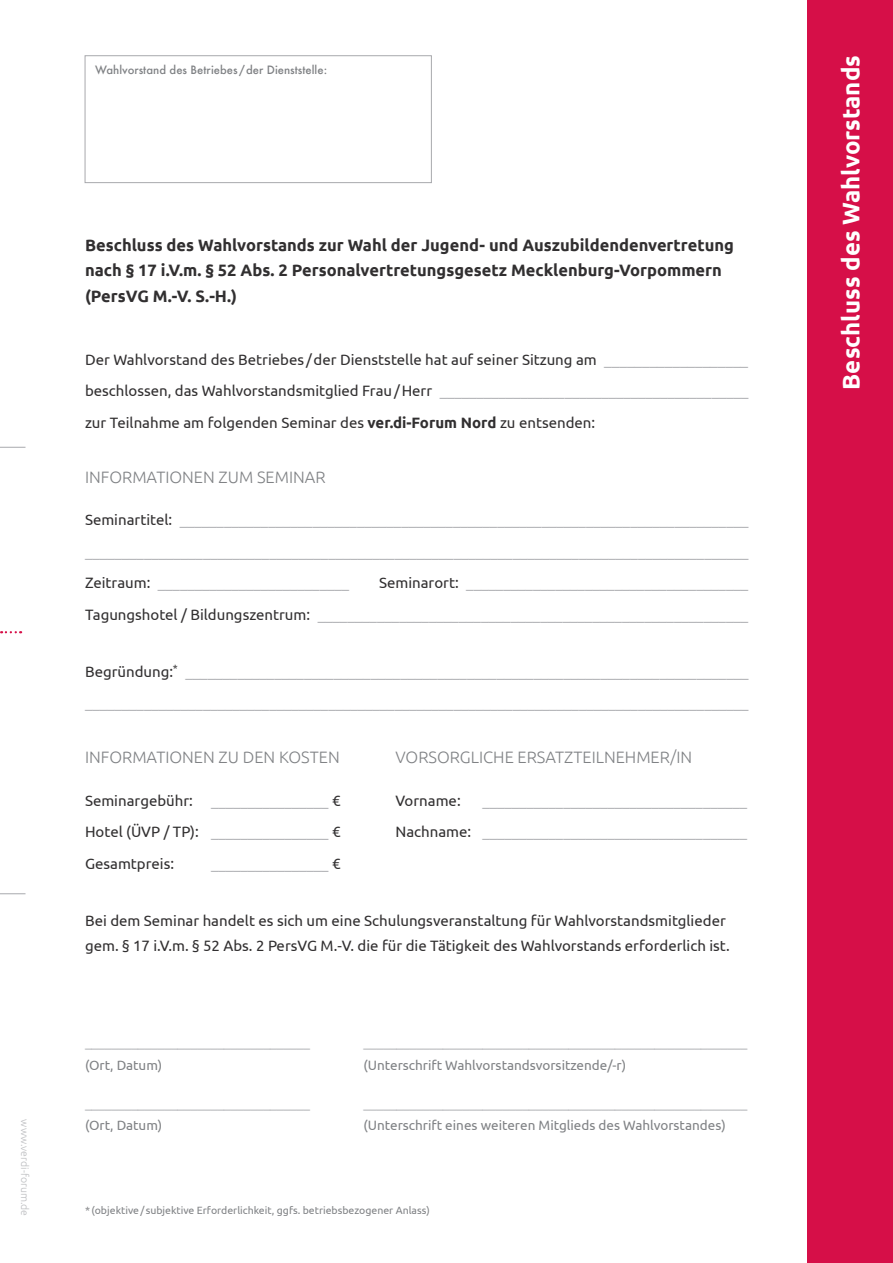
<style>
.page{position:relative;width:893px;height:1263px;background:#fff}
.page>*{position:absolute;margin:0;border:0;box-sizing:border-box;transform-origin:0 0}
.t1{font:700 24px "Ubuntu";color:#fff}
.Betreff{font:700 16.5px/25.5px "Ubuntu";color:#312f30}
.Themen-Überschrift{font:300 16.5px "Ubuntu";color:#808285}
.Fließtext{font:300 15px/31.5px "Ubuntu";color:#a8a9ad;text-align:right}
.Fließtext-2{font:15px/31.5px "Ubuntu";color:#312f30;text-align:justify}
.Unterschrift{font:300 13.5px/22.5px "Ubuntu";color:#a8a9ad}
.Absender{font:500 11.25px "Futura";color:#808285}
.Fließtext-3{font:10.5px "Ubuntu";color:#808285}
.t2{font:300 10.5px "Ubuntu";color:#bcbdc0}
.s1{font-weight:300;color:#a8a9ad}
.s2{font-weight:700}
.s3{font-weight:400;color:#312f30}
.s4{font-weight:400;color:#808285}
</style>
<div class="page">
<div style="left:808px;top:0;width:85px;height:1263px;background:#d60f48"></div>
<svg style="left:0;top:893px;width:26px;height:1px"></svg>
<svg style="left:0;top:447px;width:26px;height:1px"></svg>
<svg style="left:1px;top:631px;width:20px;height:2px"></svg>
<div style="left:85px;top:55px;width:347px;height:128px;background:#fff;border:1px solid #a8a9ad"></div>
<p class="Absender" style="left:95px;top:62px;width:233px">Wahlvorstand des Betriebes/der Dienststelle:</p>
<p class="Betreff" style="left:85px;top:232px;width:650px">Beschluss des Wahlvorstands zur Wahl der Jugend- und Auszubildendenvertretung nach § 17 i.V.m. § 52 Abs. 2 Personalvertretungsgesetz Mecklenburg-Vorpommern (PersVG M.-V. S.-H.)</p>
<p class="Fließtext-2" style="left:85px;top:343px;width:665px">Der Wahlvorstand des Betriebes /der Dienststelle hat auf seiner Sitzung am <span class="s1">___________________ </span>beschlossen, das Wahlvorstandsmitglied Frau/Herr <span class="s1">__________________________________________ </span>zur Teilnahme am folgenden Seminar des <span class="s2">ver.di-Forum Nord</span> zu entsenden:</p>
<p class="Themen-Überschrift" style="left:85px;top:467px;width:242px">INFORMATIONEN ZUM SEMINAR</p>
<p class="Fließtext" style="left:85px;top:504px;width:665px;text-align:justify"><span class="s3">Seminartitel:</span> _____________________________________________________________________________ __________________________________________________________________________________________ <span class="s3">Zeitraum:</span> __________________________</p>
<p class="Fließtext" style="left:85px;top:567px;width:665px"><span class="s3">Seminarort:</span> ______________________________________<br><span class="s3">Tagungshotel / Bildungszentrum:</span> __________________________________________________________</p>
<p class="Fließtext" style="left:85px;top:655px;width:665px;text-align:left"><span class="s3">Begründung:</span><sup>*</sup> ____________________________________________________________________________ __________________________________________________________________________________________</p>
<p class="Themen-Überschrift" style="left:85px;top:748px;width:256px">INFORMATIONEN ZU DEN KOSTEN</p>
<p class="Fließtext-2" style="left:85px;top:784px;width:257px">Seminargebühr: <span class="s1">________________</span> € Hotel (ÜVP / TP): <span class="s1">________________</span> € Gesamtpreis:</p>
<p class="Fließtext" style="left:211px;top:847px;width:131px">________________ <span class="s3">€</span></p>
<p class="Themen-Überschrift" style="left:395px;top:748px;width:298px">VORSORGLICHE ERSATZTEILNEHMER/IN</p>
<p class="Fließtext-2" style="left:395px;top:784px;width:67px">Vorname:</p>
<p class="Fließtext" style="left:395px;top:784px;width:353px">____________________________________<br><span class="s3">Nachname:</span> ____________________________________</p>
<p class="Fließtext-2" style="left:85px;top:907px;width:646px;line-height:25.5px">Bei dem Seminar handelt es sich um eine Schulungsveranstaltung für Wahlvorstandsmitglieder gem. § 17 i.V.m. § 52 Abs. 2 PersVG M.-V. die für die Tätigkeit des Wahlvorstands erforderlich ist.</p>
<p class="Unterschrift" style="left:85px;top:1031px;width:226px">__________________________________ <span class="s4">(Ort, Datum)</span></p>
<p class="Unterschrift" style="left:364px;top:1031px;width:385px">__________________________________________________________ <span class="s4">(Unterschrift Wahlvorstandsvorsitzende/-r)</span></p>
<p class="t2" style="left:31px;top:1119px;width:98px;rotate:90deg">www.verdi-forum.de</p>
<p class="Unterschrift" style="left:85px;top:1091px;width:226px">__________________________________ <span class="s4">(Ort, Datum)</span></p>
<p class="Unterschrift" style="left:364px;top:1091px;width:385px">__________________________________________________________ <span class="s4">(Unterschrift eines weiteren Mitglieds des Wahlvorstandes)</span></p>
<p class="Fließtext-3" style="left:85px;top:1204px;width:346px">* (objektive/ subjektive Erforderlichkeit, ggfs. betriebsbezogener Anlass)</p>
<p class="t1" style="left:836px;top:390px;width:336px;rotate:-90deg">Beschluss des Wahlvorstands</p>
</div>
